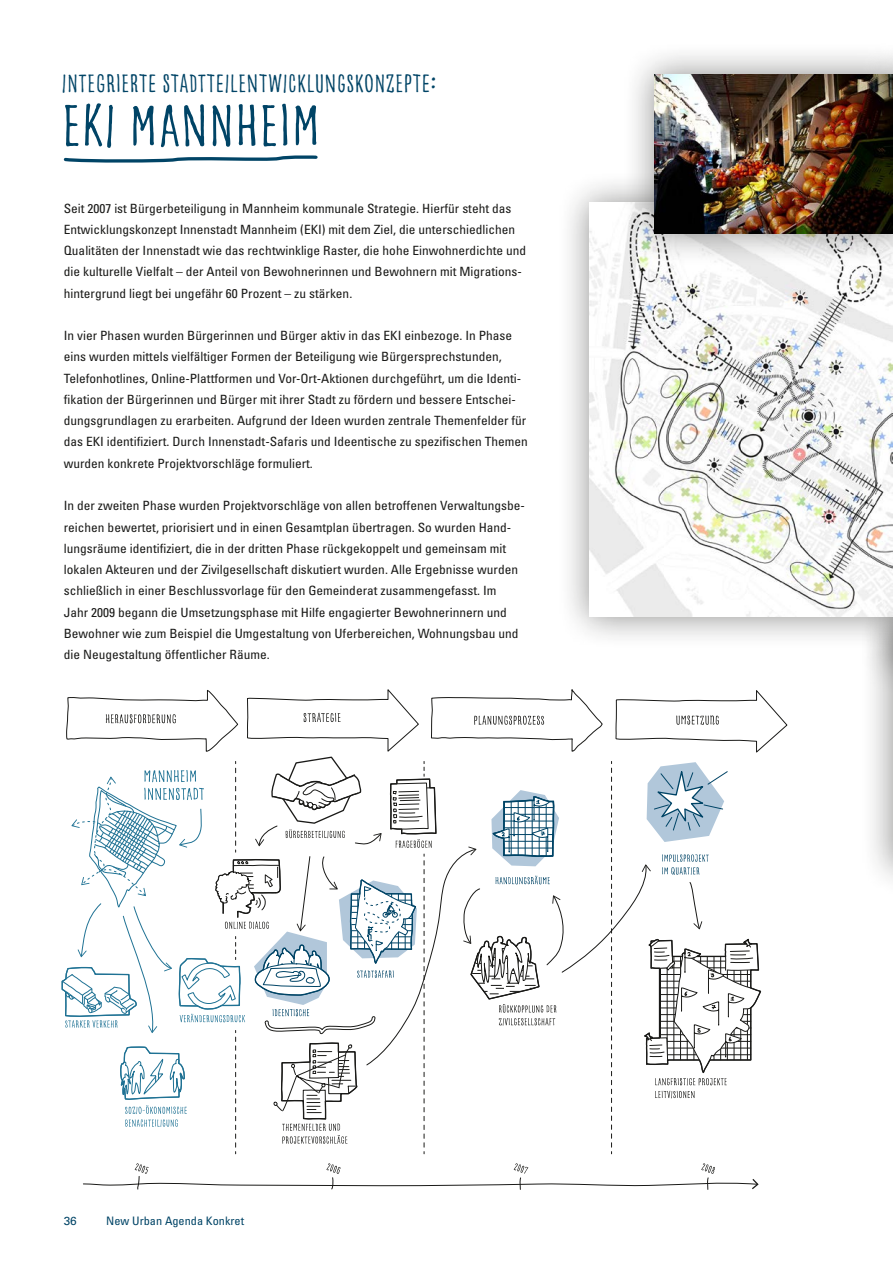
<style>
.page{position:relative;width:893px;height:1263px;background:#fff}
.page>*{position:absolute;margin:0;border:0;box-sizing:border-box;transform-origin:0 0}
.DE___head_4_gl_42pt{font:63px "Goodlife Sans Condensed";color:#046}
.DE___head_4_gl_42pt-2{font:27px "Goodlife Sans Condensed";color:#046}
.DE___copy{font:condensed 12.75px/21.3px "Univers LT Std";color:#1a1a18;scale:1.05 1}
.t1{font:condensed 11.7px "Univers LT Std";color:#046;scale:1.05 1}
.t2{font:11.7px "Univers LT Std";color:#046}
</style>
<div class="page">
<div style="left:556px;top:170px;width:337px;height:480px;background:#1a1a18;opacity:.5"></div>
<img style="left:589px;top:203px;width:304px;height:414px">
<div style="left:860px;top:598px;width:33px;height:301px;background:#1a1a18;opacity:.5"></div>
<div style="left:621px;top:41px;width:272px;height:226px;background:#1a1a18;opacity:.5"></div>
<img style="left:654px;top:74px;width:239px;height:159px">
<svg style="left:83px;top:1163px;width:676px;height:27px"></svg>
<svg style="left:61px;top:689px;width:727px;height:465px"></svg>
<svg style="left:63px;top:155px;width:255px;height:7px"></svg>
<h4 class="DE___head_4_gl_42pt-2" style="left:62px;top:68px;width:377px">INTEGRIERTE STADTTEILENTWICKLUNGSKONZEPTE:</h4>
<h4 class="DE___head_4_gl_42pt" style="left:62px;top:90px;width:260px">EKI MANNHEIM</h4>
<p class="DE___copy" style="left:64px;top:197px;width:442px">Seit 2007 ist Bürgerbeteiligung in Mannheim kommunale Strategie. Hierfür steht das Entwicklungskonzept Innenstadt Mannheim (EKI) mit dem Ziel, die unterschiedlichen Qualitäten der Innenstadt wie das rechtwinklige Raster, die hohe Einwohnerdichte und die kulturelle Vielfalt – der Anteil von Bewohnerinnen und Bewohnern mit Migrations&shy;hintergrund liegt bei ungefähr 60 Prozent – zu stärken.</p>
<p class="DE___copy" style="left:64px;top:325px;width:443px">In vier Phasen wurden Bürgerinnen und Bürger aktiv in das EKI einbezoge. In Phase eins wurden mittels vielfältiger Formen der Beteiligung wie Bürgersprechstunden, Telefonhotlines, Online-Plattformen und Vor-Ort-Aktionen durchgeführt, um die Identi&shy;fikation der Bürgerinnen und Bürger mit ihrer Stadt zu fördern und bessere Entschei&shy;dungsgrundlagen zu erarbeiten. Aufgrund der Ideen wurden zentrale Themenfelder für das EKI identifiziert. Durch Innenstadt-Safaris und Ideentische zu spezifischen Themen wurden konkrete Projektvorschläge formuliert.</p>
<p class="DE___copy" style="left:64px;top:495px;width:441px">In der zweiten Phase wurden Projektvorschläge von allen betroffenen Verwaltungsbe&shy;reichen bewertet, priorisiert und in einen Gesamtplan übertragen. So wurden Hand&shy;lungsräume identifiziert, die in der dritten Phase rückgekoppelt und gemeinsam mit lokalen Akteuren und der Zivilgesellschaft diskutiert wurden. Alle Ergebnisse wurden schließlich in einer Beschlussvorlage für den Gemeinderat zusammengefasst. Im<br>Jahr 2009 begann die Umsetzungsphase mit Hilfe engagierter Bewohnerinnern und Bewohner wie zum Beispiel die Umgestaltung von Uferbereichen, Wohnungsbau und die Neugestaltung öffentlicher Räume.</p>
<p class="t2" style="left:64px;top:1213px;width:15px">36</p>
<p class="t1" style="left:106px;top:1213px;width:133px">New Urban Agenda Konkret</p>
</div>
